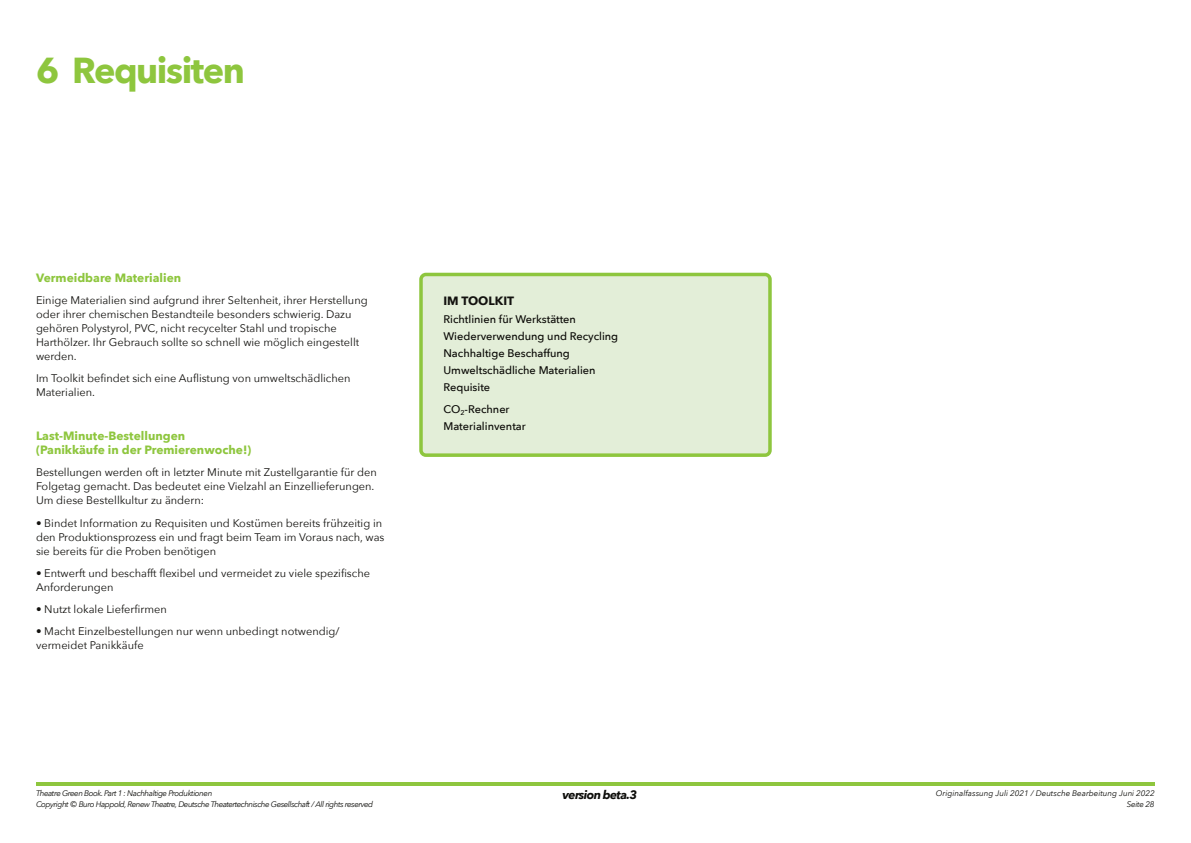
<style>
.page{position:relative;width:1191px;height:843px;background:#fff}
.page>*{position:absolute;margin:0;border:0;box-sizing:border-box;transform-origin:0 0}
.t1{font:700 36px "Avenir Next";letter-spacing:-.04em;color:#8ec63e}
.t2{font:700 12px/14px "Avenir Next";color:#8ec63e}
.t3{font:italic 700 12px "Avenir Next";letter-spacing:-.05em;color:#0d0d0a}
.t4{font:700 12px "Avenir Next";color:#13120f}
.t5{font:11px/14px "Avenir Next";color:#13120f}
.t6{font:500 11px/17px "Avenir Next";color:#080704}
.t7{font:italic 8px "Avenir Next";letter-spacing:-.06em;color:#0d0d0a}
.t8{font:italic 8px "Avenir Next";color:#0d0d0a}
</style>
<div class="page">
<hr style="left:36px;top:782px;width:1119px;height:3px;background:#8ec63e">
<div style="left:419px;top:272px;width:353px;height:184px;background:#e3eed8;border:4px solid #8ec63e;border-radius:5px"></div>
<h1 class="t1" style="left:36px;top:47px;width:211px">6 Requisiten</h1>
<p class="t2" style="left:36px;top:271px;width:147px">Vermeidbare Materialien</p>
<p class="t5" style="left:36px;top:293px;width:333px">Einige Materialien sind aufgrund ihrer Seltenheit, ihrer Herstellung oder ihrer chemischen Bestandteile besonders schwierig. Dazu gehören Polystyrol, PVC, nicht recycelter Stahl und tropische Harthölzer. Ihr Gebrauch sollte so schnell wie möglich eingestellt werden.</p>
<p class="t5" style="left:36px;top:371px;width:316px">Im Toolkit befindet sich eine Auflistung von umweltschädlichen<br>Materialien.</p>
<p class="t2" style="left:36px;top:429px;width:217px">Last-Minute-Bestellungen (Panikkäufe in der Premierenwoche!)</p>
<p class="t5" style="left:36px;top:465px;width:342px">Bestellungen werden oft in letzter Minute mit Zustellgarantie für den<br>Folgetag gemacht. Das bedeutet eine Vielzahl an Einzellieferungen.<br>Um diese Bestellkultur zu ändern:</p>
<p class="t5" style="left:36px;top:515px;width:350px">• Bindet Information zu Requisiten und Kostümen bereits frühzeitig in den Produktionsprozess ein und fragt beim Team im Voraus nach, was sie bereits für die Proben benötigen</p>
<p class="t5" style="left:36px;top:565px;width:335px">• Entwerft und beschafft flexibel und vermeidet zu viele spezifische<br>Anforderungen</p>
<p class="t5" style="left:36px;top:601px;width:132px">• Nutzt lokale Lieferfirmen</p>
<p class="t5" style="left:36px;top:623px;width:305px">• Macht Einzelbestellungen nur wenn unbedingt notwendig/ vermeidet Panikkäufe</p>
<p class="t4" style="left:443px;top:292px;width:72px">IM TOOLKIT</p>
<p class="t6" style="left:443px;top:311px;width:176px">Richtlinien für Werkstätten<br>Wiederverwendung und Recycling<br>Nachhaltige Beschaffung<br>Umweltschädliche Materialien<br>Requisite</p>
<p class="t6" style="left:443px;top:401px;width:84px">CO<sub>2</sub>-Rechner<br>Materialinventar</p>
<p class="t7" style="left:36px;top:787px;width:178px">Theatre Green Book. Part 1 : Nachhaltige Produktionen</p>
<p class="t3" style="left:562px;top:786px;width:76px">version beta.3</p>
<p class="t8" style="left:936px;top:787px;width:221px">Originalfassung Juli 2021 / Deutsche Bearbeitung Juni 2022</p>
<p class="t7" style="left:36px;top:798px;width:339px">Copyright © Buro Happold, Renew Theatre, Deutsche Theatertechnische Gesellschaft / All rights reserved</p>
<p class="t7" style="left:1127px;top:798px;width:29px">Seite 28</p>
</div>
